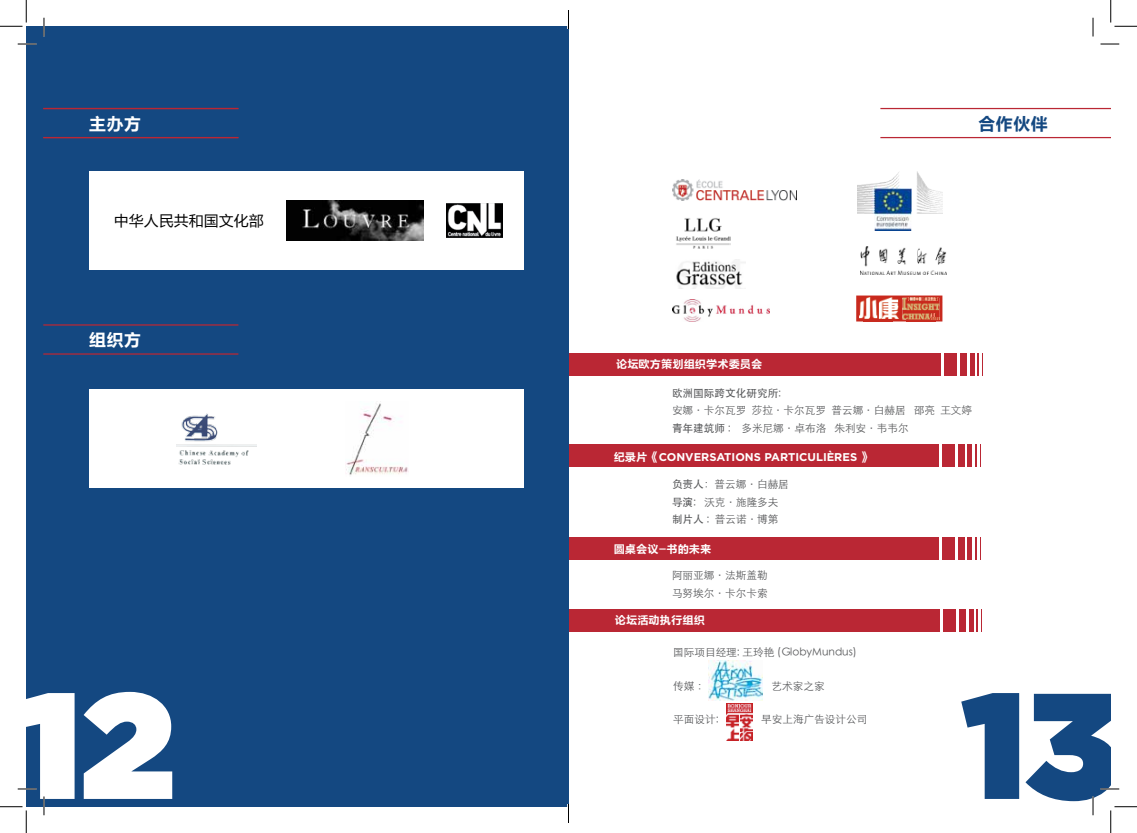
<style>
.page{position:relative;width:1137px;height:833px;background:#fff}
.page>*{position:absolute;margin:0;border:0;box-sizing:border-box;transform-origin:0 0}
.t1{font:900 150px "Gotham";color:#fff}
.t2{font:900 150px "Gotham";color:#144881}
.t3{font:17.5px "FZLTCHJW GB1 0";color:#fff}
.t4{font:17.5px "FZLTCHJW GB1 0";color:#144881}
.t5{font:15px "FZLTHJW GB1 0";color:#000}
.t6{font:700 11.25px "Gotham";color:#fff}
.t7{font:11.25px "FZLTCHJW GB1 0";color:#fff}
.t8{font:10.62px/17.5px "ST Xihei";color:#58595b}
.t9{font:10.62px "ST Heiti";color:#58595b}
.s1{font-family:"ST Heiti"}
.s2{font-family:"FZLTCHJW GB1 0";font-weight:400}
</style>
<div class="page">
<div style="left:521px;top:608px;width:418px;height:22px;background:#ba2734"></div>
<div style="left:943px;top:608px;width:13px;height:22px;background:#ba2734"></div>
<div style="left:959px;top:608px;width:7px;height:22px;background:#ba2734"></div>
<hr style="left:969px;top:608px;width:4px;height:22px;background:#ba2734">
<hr style="left:976px;top:608px;width:2px;height:22px;background:#ba2734">
<svg style="left:981px;top:609px;width:1px;height:22px"></svg>
<div style="left:522px;top:353px;width:419px;height:22px;background:#ba2734"></div>
<div style="left:944px;top:353px;width:13px;height:22px;background:#ba2734"></div>
<div style="left:960px;top:353px;width:7px;height:22px;background:#ba2734"></div>
<hr style="left:970px;top:353px;width:4px;height:22px;background:#ba2734">
<hr style="left:977px;top:353px;width:2px;height:22px;background:#ba2734">
<svg style="left:982px;top:353px;width:1px;height:22px"></svg>
<div style="left:519px;top:444px;width:419px;height:22px;background:#ba2734"></div>
<div style="left:942px;top:444px;width:13px;height:22px;background:#ba2734"></div>
<div style="left:958px;top:444px;width:7px;height:22px;background:#ba2734"></div>
<hr style="left:968px;top:444px;width:4px;height:22px;background:#ba2734">
<hr style="left:975px;top:444px;width:2px;height:22px;background:#ba2734">
<svg style="left:980px;top:444px;width:1px;height:22px"></svg>
<div style="left:519px;top:537px;width:419px;height:22px;background:#ba2734"></div>
<div style="left:942px;top:537px;width:13px;height:22px;background:#ba2734"></div>
<div style="left:958px;top:537px;width:7px;height:22px;background:#ba2734"></div>
<hr style="left:968px;top:537px;width:4px;height:22px;background:#ba2734">
<hr style="left:975px;top:537px;width:2px;height:22px;background:#ba2734">
<svg style="left:980px;top:537px;width:1px;height:22px"></svg>
<div style="left:26px;top:26px;width:542px;height:780px;background:#144881"></div>
<hr style="left:880px;top:137px;width:231px;height:1px;background:#ba2734">
<hr style="left:880px;top:108px;width:231px;height:1px;background:#ba2734">
<hr style="left:43px;top:137px;width:195px;height:1px;background:#ba2734">
<hr style="left:43px;top:353px;width:195px;height:1px;background:#ba2734">
<hr style="left:43px;top:108px;width:195px;height:1px;background:#ba2734">
<hr style="left:43px;top:324px;width:195px;height:1px;background:#ba2734">
<div style="left:89px;top:172px;width:434px;height:97px;background:#fff"></div>
<div style="left:89px;top:389px;width:434px;height:98px;background:#fff"></div>
<img style="left:672px;top:179px;width:125px;height:21px">
<img style="left:676px;top:218px;width:54px;height:31px">
<img style="left:676px;top:260px;width:69px;height:28px">
<img style="left:860px;top:246px;width:86px;height:28px">
<img style="left:856px;top:295px;width:86px;height:7px">
<img style="left:856px;top:302px;width:7px;height:19px">
<img style="left:892px;top:302px;width:14px;height:19px">
<img style="left:935px;top:302px;width:7px;height:19px">
<img style="left:863px;top:318px;width:29px;height:3px">
<img style="left:906px;top:319px;width:29px;height:2px">
<img style="left:902px;top:297px;width:37px;height:22px">
<svg style="left:931px;top:313px;width:9px;height:6px"></svg>
<img style="left:859px;top:297px;width:39px;height:21px">
<img style="left:908px;top:297px;width:29px;height:3px">
<img style="left:672px;top:299px;width:97px;height:22px">
<img style="left:177px;top:413px;width:80px;height:52px">
<img style="left:287px;top:200px;width:136px;height:41px">
<img style="left:345px;top:401px;width:63px;height:74px">
<img style="left:857px;top:172px;width:85px;height:58px">
<img style="left:446px;top:203px;width:56px;height:35px">
<img style="left:727px;top:703px;width:25px;height:37px">
<img style="left:709px;top:660px;width:53px;height:39px">
<svg style="left:18px;top:43px;width:18px;height:2px"></svg>
<svg style="left:1100px;top:43px;width:19px;height:2px"></svg>
<svg style="left:18px;top:788px;width:18px;height:1px"></svg>
<svg style="left:1100px;top:788px;width:19px;height:1px"></svg>
<svg style="left:43px;top:18px;width:2px;height:18px"></svg>
<svg style="left:43px;top:796px;width:2px;height:18px"></svg>
<svg style="left:1092px;top:18px;width:2px;height:18px"></svg>
<svg style="left:1092px;top:796px;width:2px;height:18px"></svg>
<svg style="left:0;top:0;width:27px;height:27px"></svg>
<svg style="left:0;top:806px;width:27px;height:26px"></svg>
<svg style="left:1110px;top:0;width:27px;height:27px"></svg>
<svg style="left:1110px;top:806px;width:27px;height:26px"></svg>
<svg style="left:568px;top:10px;width:1px;height:19px"></svg>
<svg style="left:568px;top:803px;width:1px;height:19px"></svg>
<h2 class="t3" style="left:89px;top:114px;width:54px">主办方</h2>
<h2 class="t4" style="left:978px;top:114px;width:71px">合作伙伴</h2>
<h3 class="t5" style="left:114px;top:213px;width:151px">中华人民共和国文化部</h3>
<h2 class="t3" style="left:89px;top:330px;width:54px">组织方</h2>
<p class="t7" style="left:616px;top:358px;width:148px">论坛欧方策划组织学术委员会</p>
<p class="t9" style="left:672px;top:387px;width:111px">欧洲国际跨文化研究所:</p>
<p class="t8" style="left:672px;top:401px;width:302px">安娜·卡尔瓦罗 莎拉·卡尔瓦罗 普云娜·白赫居 邵亮 王文婷<span class="s1">青年建筑师 :</span> 多米尼娜·卓布洛 朱利安·韦韦尔</p>
<p class="t6" style="left:614px;top:450px;width:260px"><span class="s2">纪录片《</span>CONVERSATIONS PARTICULIÈRES <span class="s2">》</span></p>
<p class="t8" style="left:672px;top:475px;width:118px"><span class="s1">负责人</span>：普云娜·白赫居<span class="s1">导演:</span> 沃克·施隆多夫<span class="s1">制片人 :</span> 普云诺·博第</p>
<p class="t7" style="left:614px;top:542px;width:99px">圆桌会议-书的未来</p>
<p class="t8" style="left:672px;top:566px;width:97px">阿丽亚娜·法斯盖勒马努埃尔·卡尔卡索</p>
<p class="t7" style="left:615px;top:613px;width:91px">论坛活动执行组织</p>
<p class="t8" style="left:673px;top:642px;width:185px">国际项目经理: 王玲艳 (GlobyMundus)</p>
<p class="t8" style="left:673px;top:676px;width:36px">传媒 ：</p>
<p class="t8" style="left:771px;top:676px;width:55px">艺术家之家</p>
<p class="t8" style="left:673px;top:710px;width:47px">平面设计:</p>
<p class="t8" style="left:761px;top:710px;width:108px">早安上海广告设计公司</p>
<h1 class="t1" style="left:18px;top:658px;width:159px">12</h1>
<h1 class="t2" style="left:962px;top:658px;width:158px">13</h1>
</div>
